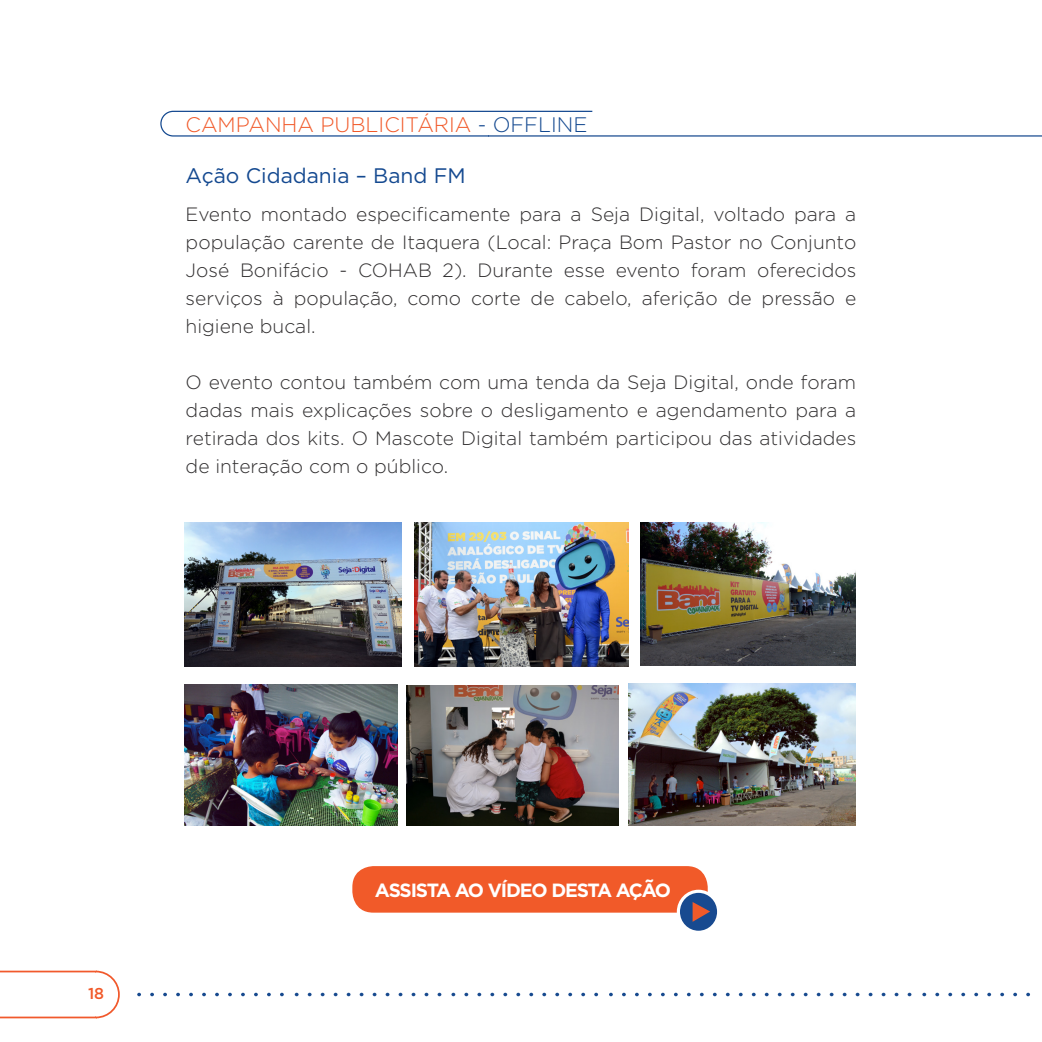
<style>
.page{position:relative;width:1042px;height:1042px;background:#fff}
.page>*{position:absolute;margin:0;border:0;box-sizing:border-box;transform-origin:0 0}
.t1{font:300 21px "Gotham";color:#f15929}
.t2{font:21px "Gotham";color:#144990}
.t3{font:300 19.25px/28px "Gotham";color:#312f30;text-align:justify}
.t4{font:700 19.07px "Gotham";letter-spacing:-.065em;color:#fff}
.t5{font:500 15.75px "Gotham";color:#f15929}
.s1{color:#144990}
</style>
<div class="page">
<svg style="left:0;top:970px;width:120px;height:49px"></svg>
<svg style="left:437px;top:993px;width:4px;height:3px"></svg>
<svg style="left:674px;top:993px;width:4px;height:3px"></svg>
<svg style="left:987px;top:993px;width:4px;height:3px"></svg>
<svg style="left:594px;top:993px;width:4px;height:3px"></svg>
<svg style="left:907px;top:993px;width:4px;height:3px"></svg>
<svg style="left:280px;top:993px;width:4px;height:3px"></svg>
<svg style="left:516px;top:993px;width:4px;height:3px"></svg>
<svg style="left:202px;top:993px;width:4px;height:3px"></svg>
<svg style="left:424px;top:993px;width:4px;height:3px"></svg>
<svg style="left:661px;top:993px;width:4px;height:3px"></svg>
<svg style="left:974px;top:993px;width:4px;height:3px"></svg>
<svg style="left:581px;top:993px;width:4px;height:3px"></svg>
<svg style="left:894px;top:993px;width:4px;height:3px"></svg>
<svg style="left:267px;top:993px;width:4px;height:3px"></svg>
<svg style="left:503px;top:993px;width:4px;height:3px"></svg>
<svg style="left:189px;top:993px;width:4px;height:3px"></svg>
<svg style="left:726px;top:993px;width:4px;height:3px"></svg>
<svg style="left:411px;top:993px;width:4px;height:3px"></svg>
<svg style="left:648px;top:993px;width:4px;height:3px"></svg>
<svg style="left:961px;top:993px;width:4px;height:3px"></svg>
<svg style="left:568px;top:993px;width:4px;height:3px"></svg>
<svg style="left:881px;top:993px;width:4px;height:3px"></svg>
<svg style="left:254px;top:993px;width:4px;height:3px"></svg>
<svg style="left:490px;top:993px;width:4px;height:3px"></svg>
<svg style="left:176px;top:993px;width:4px;height:3px"></svg>
<svg style="left:713px;top:993px;width:4px;height:3px"></svg>
<svg style="left:1026px;top:993px;width:4px;height:3px"></svg>
<svg style="left:635px;top:993px;width:4px;height:3px"></svg>
<svg style="left:948px;top:993px;width:4px;height:3px"></svg>
<svg style="left:555px;top:993px;width:4px;height:3px"></svg>
<svg style="left:868px;top:993px;width:4px;height:3px"></svg>
<svg style="left:241px;top:993px;width:4px;height:3px"></svg>
<svg style="left:477px;top:993px;width:4px;height:3px"></svg>
<svg style="left:163px;top:993px;width:4px;height:3px"></svg>
<svg style="left:700px;top:993px;width:4px;height:3px"></svg>
<svg style="left:1013px;top:993px;width:4px;height:3px"></svg>
<svg style="left:622px;top:993px;width:4px;height:3px"></svg>
<svg style="left:935px;top:993px;width:4px;height:3px"></svg>
<svg style="left:542px;top:993px;width:4px;height:3px"></svg>
<svg style="left:855px;top:993px;width:4px;height:3px"></svg>
<svg style="left:228px;top:993px;width:4px;height:3px"></svg>
<svg style="left:464px;top:993px;width:4px;height:3px"></svg>
<svg style="left:150px;top:993px;width:4px;height:3px"></svg>
<svg style="left:687px;top:993px;width:4px;height:3px"></svg>
<svg style="left:1000px;top:993px;width:4px;height:3px"></svg>
<svg style="left:609px;top:993px;width:4px;height:3px"></svg>
<svg style="left:922px;top:993px;width:4px;height:3px"></svg>
<svg style="left:295px;top:993px;width:4px;height:3px"></svg>
<svg style="left:529px;top:993px;width:4px;height:3px"></svg>
<svg style="left:842px;top:993px;width:4px;height:3px"></svg>
<svg style="left:215px;top:993px;width:4px;height:3px"></svg>
<svg style="left:451px;top:993px;width:4px;height:3px"></svg>
<svg style="left:137px;top:993px;width:4px;height:3px"></svg>
<div style="left:352px;top:866px;width:356px;height:46px;background:#f15a29;border-radius:21px"></div>
<svg style="left:678px;top:891px;width:40px;height:41px"></svg>
<div style="left:677px;top:889px;width:43px;height:45px;border:3px solid #fff;border-radius:50%"></div>
<svg style="left:692px;top:902px;width:18px;height:20px"></svg>
<svg style="left:160px;top:110px;width:433px;height:27px"></svg>
<hr style="left:488px;top:135px;width:554px;height:2px;background:#174a8f">
<img style="left:415px;top:523px;width:213px;height:143px">
<img style="left:628px;top:684px;width:227px;height:142px">
<img style="left:407px;top:685px;width:212px;height:141px">
<img style="left:640px;top:523px;width:215px;height:142px">
<img style="left:185px;top:523px;width:216px;height:144px">
<img style="left:185px;top:684px;width:213px;height:142px">
<p class="t1" style="left:186px;top:111px;width:403px">CAMPANHA PUBLICITÁRIA <span class="s1">- OFFLINE</span></p>
<p class="t2" style="left:186px;top:162px;width:282px">Ação Cidadania – Band FM</p>
<p class="t3" style="left:186px;top:200px;width:672px">Evento montado especificamente para a Seja Digital, voltado para a população carente de Itaquera (Local: Praça Bom Pastor no Conjunto José Bonifácio - COHAB 2). Durante esse evento foram oferecidos serviços à população, como corte de cabelo, aferição de pressão e higiene bucal.</p>
<p class="t3" style="left:186px;top:368px;width:672px">O evento contou também com uma tenda da Seja Digital, onde foram dadas mais explicações sobre o desligamento e agendamento para a retirada dos kits. O Mascote Digital também participou das atividades de interação com o público.</p>
<p class="t5" style="left:88px;top:983px;width:18px">18</p>
<p class="t4" style="left:375px;top:877px;width:298px">ASSISTA AO VÍDEO DESTA AÇÃO</p>
</div>
